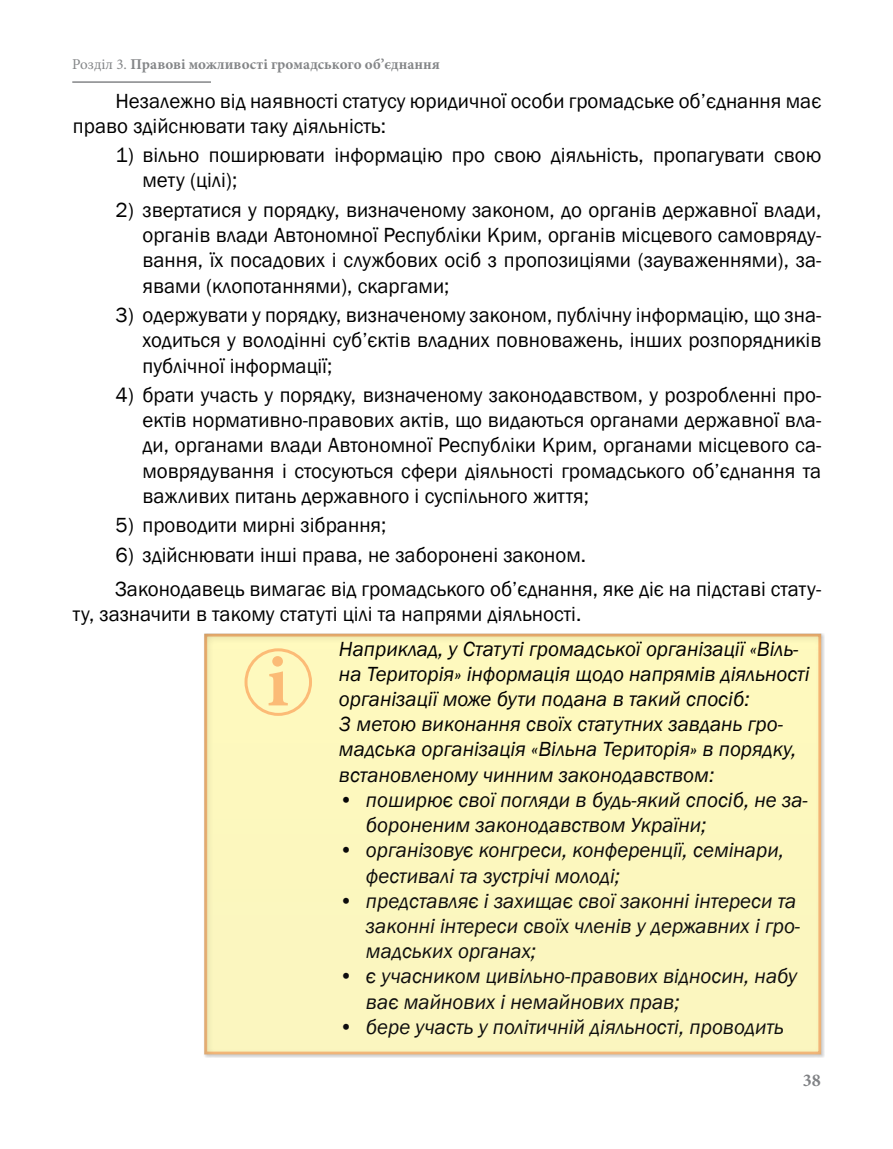
<style>
.page{position:relative;width:893px;height:1149px;background:#fff}
.page>*{position:absolute;margin:0;border:0;box-sizing:border-box;transform-origin:0 0}
.t1{font:700 75px "Minion Pro";color:#fcbb76}
.t2{font:21px/25.2px "Franklin Gothic";color:#000}
.t3{font:italic 21px/25.2px "Franklin Gothic";color:#000}
.t4{font:700 18px "Minion Pro";color:#808285}
.t5{font:700 15px "Minion Pro";color:#848688}
.s1{font-weight:400}
</style>
<div class="page">
<hr style="left:72px;top:81px;width:139px;height:2px;background:#848688">
<div style="left:179px;top:628px;width:667px;height:426px;background:#000;opacity:.2"></div>
<div style="left:244px;top:648px;width:68px;height:67px;border:3px solid #fcbb76;border-radius:50%"></div>
<p class="t5" style="left:72px;top:54px;width:369px"><span class="s1">Розділ 3.</span> Правові можливості громадського об’єднання</p>
<p class="t2" style="left:73px;top:88px;width:750px;text-indent:43px">Незалежно від наявності статусу юридичної особи громадське об’єднання має право здійснювати таку діяльність:</p>
<p class="t2" style="left:142px;top:143px;width:680px;text-indent:-27px">1) вільно поширювати інформацію про свою діяльність, пропагувати свою мету (цілі);</p>
<p class="t2" style="left:142px;top:198px;width:680px;text-align:justify;text-indent:-27px">2) звертатися у порядку, визначеному законом, до органів державної влади, органів влади Автономної Республіки Крим, органів місцевого самовряду&shy;вання, їх посадових і службових осіб з пропозиціями (зауваженнями), за&shy;явами (клопотаннями), скаргами;</p>
<p class="t2" style="left:142px;top:303px;width:680px;text-align:justify;text-indent:-27px">3) одержувати у порядку, визначеному законом, публічну інформацію, що зна&shy;ходиться у володінні суб’єктів владних повноважень, інших розпорядників публічної інформації;</p>
<p class="t2" style="left:142px;top:383px;width:680px;text-align:justify;text-indent:-27px">4) брати участь у порядку, визначеному законодавством, у розробленні про&shy;ектів нормативно-правових актів, що видаються органами державної вла&shy;ди, органами влади Автономної Республіки Крим, органами місцевого са&shy;моврядування і стосуються сфери діяльності громадського об’єднання та важливих питань державного і суспільного життя;</p>
<p class="t2" style="left:115px;top:513px;width:272px">5) проводити мирні зібрання;</p>
<p class="t2" style="left:115px;top:538px;width:707px;line-height:33.8px">6) здійснювати інші права, не заборонені законом.<br>Законодавець вимагає від громадського об’єднання, яке діє на підставі стату-</p>
<p class="t2" style="left:73px;top:601px;width:510px">ту, зазначити в такому статуті цілі та напрями діяльності.</p>
<p class="t3" style="left:339px;top:636px;width:472px">Наприклад, у Статуті громадської організації «Віль&shy;на Територія» інформація щодо напрямів діяльності організації може бути подана в такий спосіб:<br>3 метою виконання своїх статутних завдань гро&shy;мадська організація «Вільна Територія» в порядку, встановленому чинним законодавством:</p>
<p class="t3" style="left:366px;top:787px;width:443px;text-indent:-27px">• поширює свої погляди в будь-який спосіб, не за&shy;бороненим законодавством України;</p>
<p class="t3" style="left:366px;top:837px;width:420px;text-indent:-27px">• організовує конгреси, конференції, семінари, фестивалі та зустрічі молоді;</p>
<p class="t3" style="left:366px;top:888px;width:436px;text-indent:-27px">• представляє і захищає свої законні інтереси та законні інтереси своїх членів у державних і гро&shy;мадських органах;</p>
<p class="t3" style="left:366px;top:963px;width:433px;text-indent:-27px">• є учасником цивільно-правових відносин, набу ває майнових і немайнових прав;</p>
<p class="t3" style="left:339px;top:1014px;width:446px">• бере участь у політичній діяльності, проводить</p>
<h1 class="t1" style="left:266px;top:628px;width:24px">і</h1>
<p class="t4" style="left:803px;top:1067px;width:19px">38</p>
</div>
